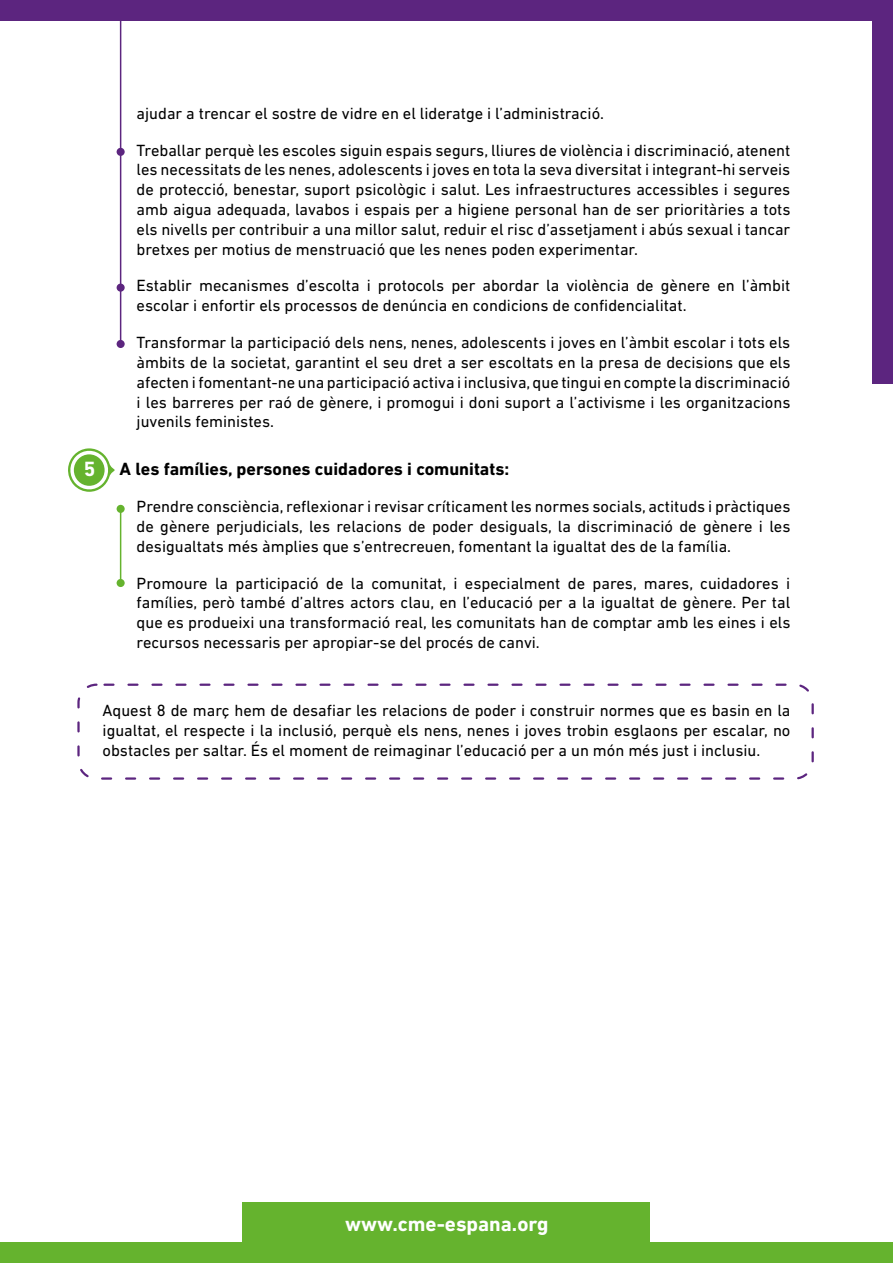
<style>
.page{position:relative;width:893px;height:1263px;background:#fff}
.page>*{position:absolute;margin:0;border:0;box-sizing:border-box;transform-origin:0 0}
.t1{font:700 21px "DIN Next LT Pro";color:#fff}
.t2{font:700 18px "DIN Next LT Pro";color:#000}
.t3{font:16.5px/19.8px "DIN Next LT Pro";color:#000;text-align:justify}
</style>
<div class="page">
<div style="left:0;top:1242px;width:893px;height:21px;background:#65b32e"></div>
<div style="left:77px;top:684px;width:737px;height:96px;border:2px dashed #5c257f;border-radius:18px"></div>
<div style="left:0;top:0;width:893px;height:20px;background:#5c257f"></div>
<div style="left:873px;top:0;width:20px;height:384px;background:#5c257f"></div>
<hr style="left:120px;top:0;width:1px;height:344px;background:#5c257f">
<div style="left:117px;top:148px;width:8px;height:8px;background:#5c257f;border-radius:50%"></div>
<div style="left:117px;top:340px;width:8px;height:8px;background:#5c257f;border-radius:50%"></div>
<div style="left:117px;top:284px;width:8px;height:8px;background:#5c257f;border-radius:50%"></div>
<hr style="left:120px;top:509px;width:1px;height:73px;background:#65b32e">
<div style="left:117px;top:505px;width:8px;height:8px;background:#65b32e;border-radius:50%"></div>
<div style="left:117px;top:579px;width:8px;height:8px;background:#65b32e;border-radius:50%"></div>
<svg style="left:68px;top:448px;width:47px;height:44px"></svg>
<div style="left:243px;top:1202px;width:407px;height:61px;background:#65b32e"></div>
<p class="t1" style="left:84px;top:457px;width:13px">5</p>
<p class="t3" style="left:137px;top:103px;width:469px">ajudar a trencar el sostre de vidre en el lideratge i l’administració.</p>
<p class="t3" style="left:137px;top:140px;width:655px">Treballar perquè les escoles siguin espais segurs, lliures de violència i discriminació, atenent les necessitats de les nenes, adolescents i joves en tota la seva diversitat i integrant-hi serveis de protecció, benestar, suport psicològic i salut. Les infraestructures accessibles i segures amb aigua adequada, lavabos i espais per a higiene personal han de ser prioritàries a tots els nivells per contribuir a una millor salut, reduir el risc d’assetjament i abús sexual i tancar bretxes per motius de menstruació que les nenes poden experimentar.</p>
<p class="t3" style="left:137px;top:276px;width:655px">Establir mecanismes d’escolta i protocols per abordar la violència de gènere en l’àmbit escolar i enfortir els processos de denúncia en condicions de confidencialitat.</p>
<p class="t3" style="left:137px;top:332px;width:655px">Transformar la participació dels nens, nenes, adolescents i joves en l’àmbit escolar i tots els àmbits de la societat, garantint el seu dret a ser escoltats en la presa de decisions que els afecten i fomentant-ne una participació activa i inclusiva, que tingui en compte la discriminació i les barreres per raó de gènere, i promogui i doni suport a l’activisme i les organitzacions juvenils feministes.</p>
<p class="t2" style="left:120px;top:459px;width:391px">A les famílies, persones cuidadores i comunitats:</p>
<p class="t3" style="left:137px;top:496px;width:655px">Prendre consciència, reflexionar i revisar críticament les normes socials, actituds i pràctiques de gènere perjudicials, les relacions de poder desiguals, la discriminació de gènere i les desigualtats més àmplies que s’entrecreuen, fomentant la igualtat des de la família.</p>
<p class="t3" style="left:137px;top:573px;width:655px">Promoure la participació de la comunitat, i especialment de pares, mares, cuidadores i famílies, però també d’altres actors clau, en l’educació per a la igualtat de gènere. Per tal que es produeixi una transformació real, les comunitats han de comptar amb les eines i els recursos necessaris per apropiar-se del procés de canvi.</p>
<p class="t3" style="left:103px;top:700px;width:689px">Aquest 8 de març hem de desafiar les relacions de poder i construir normes que es basin en la igualtat, el respecte i la inclusió, perquè els nens, nenes i joves trobin esglaons per escalar, no obstacles per saltar. És el moment de reimaginar l’educació per a un món més just i inclusiu.</p>
<p class="t1" style="left:345px;top:1211px;width:205px">www.cme-espana.org</p>
</div>
